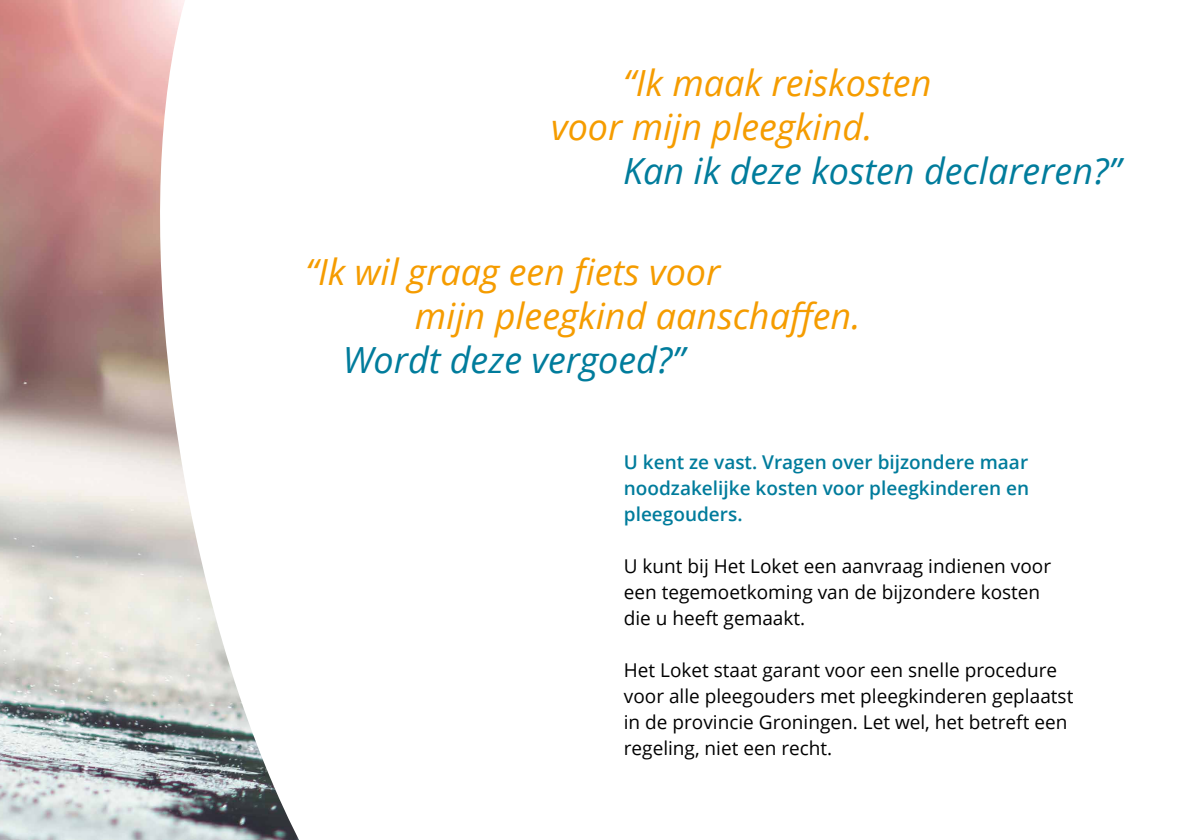
<style>
.page{position:relative;width:1191px;height:840px;background:#fff}
.page>*{position:absolute;margin:0;border:0;box-sizing:border-box;transform-origin:0 0}
.t1{font:italic 36px/44px "Open Sans";color:#f59c00}
.t2{font:italic 36px "Open Sans";color:#007c9c}
.t3{font:19px/26px "Open Sans";color:#000}
.t4{font:600 19px/26px "Open Sans";color:#007c9c;text-align:justify}
</style>
<div class="page">
<img style="left:0;top:0;width:128px;height:839px">
<svg style="left:128px;top:0;width:171px;height:839px"></svg>
<h1 class="t1" style="left:551px;top:60px;width:382px;text-indent:72px">“Ik maak reiskosten voor mijn pleegkind.</h1>
<h1 class="t2" style="left:623px;top:146px;width:499px">Kan ik deze kosten declareren?”</h1>
<h1 class="t1" style="left:415px;top:249px;width:447px;text-indent:-109px">“Ik wil graag een fiets voor<br>mijn pleegkind aanschaffen.</h1>
<h1 class="t2" style="left:343px;top:335px;width:343px">Wordt deze vergoed?”</h1>
<p class="t4" style="left:624px;top:448px;width:407px">U kent ze vast. Vragen over bijzondere maar noodzakelijke kosten voor pleegkinderen en pleegouders.</p>
<p class="t3" style="left:624px;top:552px;width:429px">U kunt bij Het Loket een aanvraag indienen voor een tegemoetkoming van de bijzondere kosten die u heeft gemaakt.</p>
<p class="t3" style="left:624px;top:656px;width:451px">Het Loket staat garant voor een snelle procedure voor alle pleegouders met pleegkinderen geplaatst in de provincie Groningen. Let wel, het betreft een regeling, niet een recht.</p>
</div>
